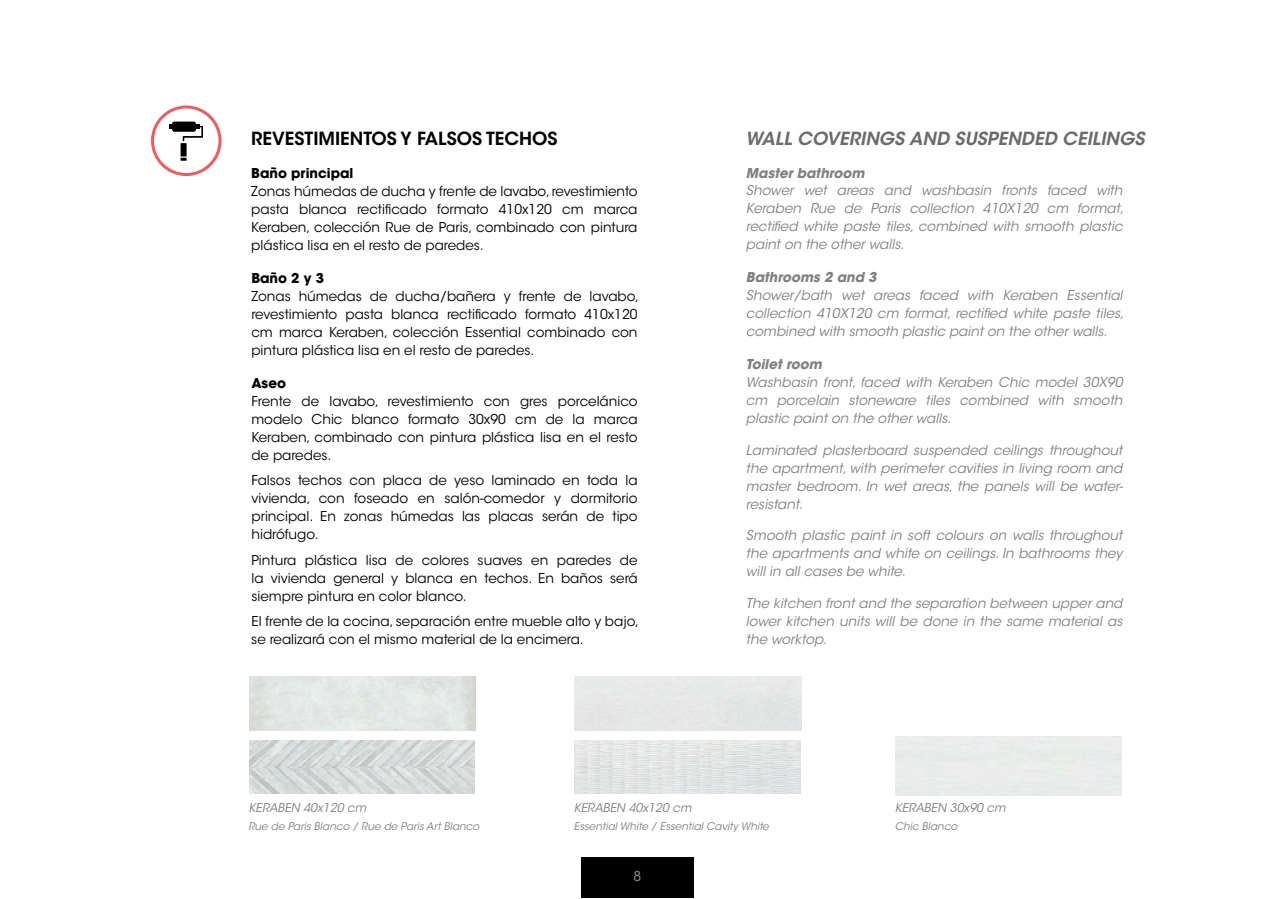
<style>
.page{position:relative;width:1269px;height:899px;background:#fff}
.page>*{position:absolute;margin:0;border:0;box-sizing:border-box;transform-origin:0 0}
.t1{font:italic 600 18px "ITC Avant Garde Std";color:#6b6b6b}
.t2{font:600 18px "ITC Avant Garde Std";color:#000}
.t3{font:13.5px/18px "ITC Avant Garde Std";color:#000;text-align:justify}
.t4{font:italic 13.5px/18px "ITC Avant Garde Std";color:#808080;text-align:justify}
.t5{font:italic 700 13.5px "ITC Avant Garde Std";color:#808080}
.t6{font:700 13.5px "ITC Avant Garde Std";color:#000}
.t7{font:13.5px "ITC Avant Garde Std";color:#959595}
.t8{font:italic 12px "ITC Avant Garde Std";color:#808080}
.t9{font:italic 10.5px "ITC Avant Garde Std";color:#808080}
</style>
<div class="page">
<div style="left:581px;top:857px;width:113px;height:40px;background:#000"></div>
<div style="left:151px;top:105px;width:71px;height:71px;border:3px solid #f05c5e;border-radius:50%"></div>
<svg style="left:169px;top:125px;width:3px;height:4px"></svg>
<svg style="left:183px;top:125px;width:20px;height:16px"></svg>
<div style="left:172px;top:122px;width:24px;height:10px;background:#000;border-radius:2px"></div>
<div style="left:181px;top:143px;width:6px;height:14px;background:#000"></div>
<svg style="left:181px;top:158px;width:6px;height:3px"></svg>
<img style="left:249px;top:740px;width:226px;height:53px">
<img style="left:575px;top:740px;width:225px;height:53px">
<h1 class="t2" style="left:251px;top:129px;width:308px">REVESTIMIENTOS Y FALSOS TECHOS</h1>
<p class="t6" style="left:251px;top:164px;width:104px">Baño principal</p>
<p class="t3" style="left:251px;top:182px;width:388px">Zonas húmedas de ducha y frente de lavabo, revestimiento pasta blanca rectificado formato 410x120 cm marca Keraben, colección Rue de Paris, combinado con pintura plástica lisa en el resto de paredes.</p>
<p class="t6" style="left:251px;top:269px;width:74px">Baño 2 y 3</p>
<p class="t3" style="left:251px;top:287px;width:389px">Zonas húmedas de ducha/bañera y frente de lavabo, revestimiento pasta blanca rectificado formato 410x120 cm marca Keraben, colección Essential combinado con pintura plástica lisa en el resto de paredes.</p>
<p class="t6" style="left:251px;top:374px;width:36px">Aseo</p>
<p class="t3" style="left:251px;top:392px;width:388px">Frente de lavabo, revestimiento con gres porcelánico modelo Chic blanco formato 30x90 cm de la marca Keraben, combinado con pintura plástica lisa en el resto de paredes.</p>
<p class="t3" style="left:251px;top:472px;width:388px">Falsos techos con placa de yeso laminado en toda la vivienda, con foseado en salón-comedor y dormitorio principal. En zonas húmedas las placas serán de tipo hidrófugo.</p>
<p class="t3" style="left:251px;top:551px;width:388px">Pintura plástica lisa de colores suaves en paredes de la vivienda general y blanca en techos. En baños será siempre pintura en color blanco.</p>
<p class="t3" style="left:251px;top:613px;width:389px">El frente de la cocina, separación entre mueble alto y bajo, se realizará con el mismo material de la encimera.</p>
<h1 class="t1" style="left:745px;top:128px;width:401px">WALL COVERINGS AND SUSPENDED CEILINGS</h1>
<p class="t5" style="left:746px;top:167px;width:120px">Master bathroom</p>
<p class="t4" style="left:746px;top:183px;width:380px">Shower wet areas and washbasin fronts faced with Keraben Rue de Paris collection 410X120 cm format, rectified white paste tiles, combined with smooth plastic paint on the other walls.</p>
<p class="t5" style="left:746px;top:272px;width:132px">Bathrooms 2 and 3</p>
<p class="t4" style="left:746px;top:288px;width:380px">Shower/bath wet areas faced with Keraben Essential collection 410X120 cm format, rectified white paste tiles, combined with smooth plastic paint on the other walls.</p>
<p class="t5" style="left:746px;top:359px;width:77px">Toilet room</p>
<p class="t4" style="left:746px;top:375px;width:378px">Washbasin front, faced with Keraben Chic model 30X90 cm porcelain stoneware tiles combined with smooth plastic paint on the other walls.</p>
<p class="t4" style="left:746px;top:443px;width:379px">Laminated plasterboard suspended ceilings throughout the apartment, with perimeter cavities in living room and master bedroom. In wet areas, the panels will be water&shy;resistant.</p>
<p class="t4" style="left:746px;top:528px;width:378px">Smooth plastic paint in soft colours on walls throughout the apartments and white on ceilings. In bathrooms they will in all cases be white.</p>
<p class="t4" style="left:746px;top:596px;width:378px">The kitchen front and the separation between upper and lower kitchen units will be done in the same material as the worktop.</p>
<p class="t8" style="left:248px;top:803px;width:119px">KERABEN 40x120 cm</p>
<p class="t9" style="left:248px;top:822px;width:232px">Rue de Paris Blanco / Rue de Paris Art Blanco</p>
<p class="t8" style="left:574px;top:803px;width:119px">KERABEN 40x120 cm</p>
<p class="t9" style="left:574px;top:822px;width:197px">Essential White / Essential Cavity White</p>
<p class="t7" style="left:634px;top:868px;width:9px">8</p>
<p class="t8" style="left:895px;top:803px;width:112px">KERABEN 30x90 cm</p>
<p class="t9" style="left:895px;top:822px;width:64px">Chic Blanco</p>
</div>
